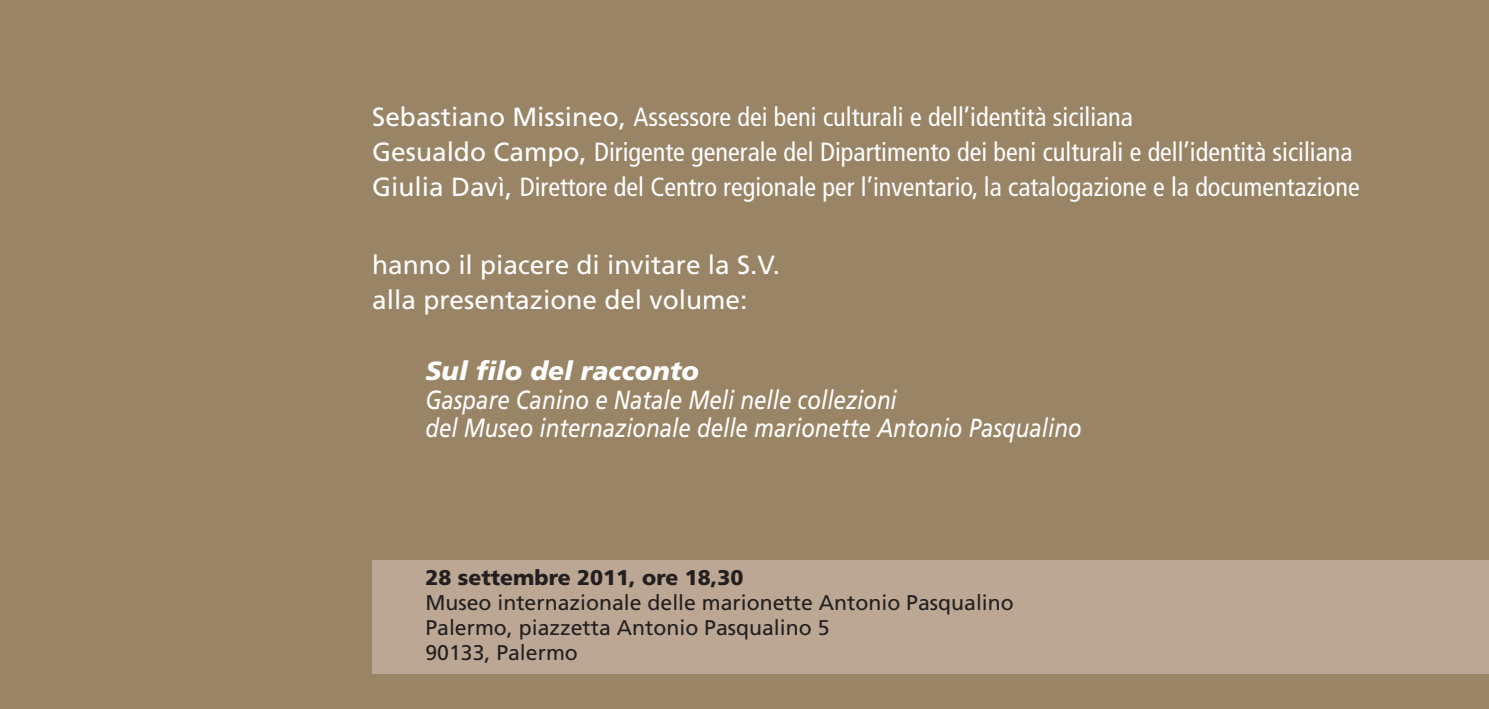
<style>
.page{position:relative;width:1489px;height:709px;background:#fff}
.page>*{position:absolute;margin:0;border:0;box-sizing:border-box;transform-origin:0 0}
.t1{font:condensed 26.25px/35px "Frutiger LT Std";color:#fff}
.t2{font:italic 26.25px/28.8px "Frutiger LT Std";color:#fff;scale:.85 1}
.t3{font:26.25px/35px "Frutiger LT Std";color:#fff}
.t4{font:italic 900 26.25px "Frutiger LT Std";color:#fff}
.t5{font:21.25px/25px "Frutiger LT Std";color:#231f20}
.t6{font:900 21.25px "Frutiger";color:#231f20}
.s1{font-stretch:normal}
</style>
<div class="page">
<div style="left:0;top:0;width:1488px;height:709px;background:#998465"></div>
<div style="left:372px;top:560px;width:1116px;height:113px;background:#bba793"></div>
<p class="t1" style="left:372px;top:101px;width:988px"><span class="s1">Sebastiano Missineo,</span> Assessore dei beni culturali e dell’identità siciliana<br><span class="s1">Gesualdo Campo,</span> Dirigente generale del Dipartimento dei beni culturali e dell’identità siciliana<br><span class="s1">Giulia Davì,</span> Direttore del Centro regionale per l’inventario, la catalogazione e la documentazione</p>
<p class="t3" style="left:372px;top:248px;width:409px">hanno il piacere di invitare la S.V. alla presentazione del volume:</p>
<p class="t4" style="left:425px;top:355px;width:275px">Sul filo del racconto</p>
<p class="t2" style="left:425px;top:385px;width:773px">Gaspare Canino e Natale Meli nelle collezioni<br>del Museo internazionale delle marionette Antonio Pasqualino</p>
<p class="t6" style="left:425px;top:568px;width:319px">28 settembre 2011, ore 18,30</p>
<p class="t5" style="left:425px;top:590px;width:590px">Museo internazionale delle marionette Antonio Pasqualino<br>Palermo, piazzetta Antonio Pasqualino 5<br>90133, Palermo</p>
</div>
